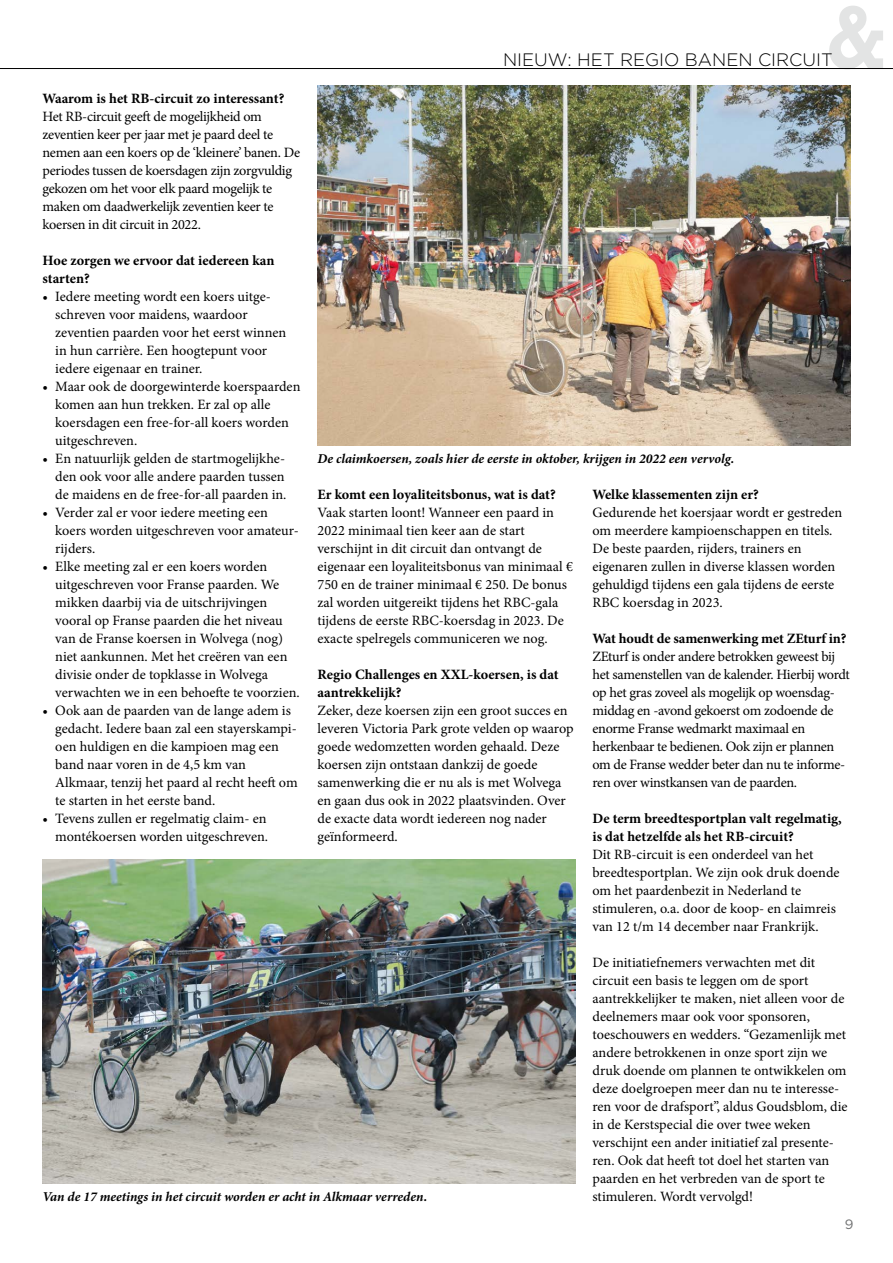
<style>
.page{position:relative;width:893px;height:1263px;background:#fff}
.page>*{position:absolute;margin:0;border:0;box-sizing:border-box;transform-origin:0 0}
.t1{font:300 18px "Gotham";color:#000}
.t2{font:14.25px/18px "Minion Pro";letter-spacing:-.005em;color:#000}
.t3{font:700 14.25px/18px "Minion Pro";letter-spacing:-.005em;color:#000}
.t4{font:italic 700 13.5px "Minion Pro";color:#000}
.t5{font:13.5px "Gotham";color:#707172}
</style>
<div class="page">
<img style="left:43px;top:859px;width:532px;height:324px">
<img style="left:317px;top:85px;width:533px;height:360px">
<svg style="left:829px;top:6px;width:54px;height:62px"></svg>
<hr style="left:0;top:68px;width:893px;height:1px;background:#000">
<p class="t3" style="left:43px;top:89px;width:243px">Waarom is het RB-circuit zo interessant?</p>
<p class="t2" style="left:43px;top:108px;width:259px">Het RB-circuit geeft de mogelijkheid om zeventien keer per jaar met je paard deel te nemen aan een koers op de ‘kleinere’ banen. De periodes tussen de koersdagen zijn zorgvuldig gekozen om het voor elk paard mogelijk te maken om daadwerkelijk zeventien keer te koersen in dit circuit in 2022.</p>
<p class="t3" style="left:43px;top:251px;width:233px">Hoe zorgen we ervoor dat iedereen kan starten?</p>
<p class="t2" style="left:55px;top:288px;width:232px;text-indent:-13px">• Iedere meeting wordt een koers uitge&shy;schreven voor maidens, waardoor zeventien paarden voor het eerst winnen in hun carrière. Een hoogtepunt voor iedere eigenaar en trainer.</p>
<p class="t2" style="left:55px;top:378px;width:247px;text-indent:-13px">• Maar ook de doorgewinterde koerspaarden komen aan hun trekken. Er zal op alle koersdagen een free-for-all koers worden uitgeschreven.</p>
<p class="t2" style="left:55px;top:450px;width:233px;text-indent:-13px">• En natuurlijk gelden de startmogelijkhe&shy;den ook voor alle andere paarden tussen de maidens en de free-for-all paarden in.</p>
<p class="t2" style="left:55px;top:504px;width:245px;text-indent:-13px">• Verder zal er voor iedere meeting een koers worden uitgeschreven voor amateur&shy;rijders.</p>
<p class="t2" style="left:55px;top:557px;width:246px;text-indent:-13px">• Elke meeting zal er een koers worden uitgeschreven voor Franse paarden. We mikken daarbij via de uitschrijvingen vooral op Franse paarden die het niveau van de Franse koersen in Wolvega (nog) niet aankunnen. Met het creëren van een divisie onder de topklasse in Wolvega verwachten we in een behoefte te voorzien.</p>
<p class="t2" style="left:55px;top:701px;width:244px;text-indent:-13px">• Ook aan de paarden van de lange adem is gedacht. Iedere baan zal een stayerskampi&shy;oen huldigen en die kampioen mag een band naar voren in de 4,5 km van Alkmaar, tenzij het paard al recht heeft om te starten in het eerste band.</p>
<p class="t2" style="left:43px;top:809px;width:227px;text-align:right">• Tevens zullen er regelmatig claim- en montékoersen worden uitgeschreven.</p>
<p class="t1" style="left:503px;top:49px;width:331px">NIEUW: HET REGIO BANEN CIRCUIT</p>
<p class="t4" style="left:317px;top:451px;width:418px">De claimkoersen, zoals hier de eerste in oktober, krijgen in 2022 een vervolg.</p>
<p class="t3" style="left:317px;top:485px;width:240px">Er komt een loyaliteitsbonus, wat is dat?</p>
<p class="t2" style="left:317px;top:503px;width:257px">Vaak starten loont! Wanneer een paard in 2022 minimaal tien keer aan de start verschijnt in dit circuit dan ontvangt de eigenaar een loyaliteitsbonus van minimaal € 750 en de trainer minimaal € 250. De bonus zal worden uitgereikt tijdens het RBC-gala tijdens de eerste RBC-koersdag in 2023. De exacte spelregels communiceren we nog.</p>
<p class="t3" style="left:317px;top:665px;width:243px">Regio Challenges en XXL-koersen, is dat aantrekkelijk?</p>
<p class="t2" style="left:317px;top:701px;width:258px">Zeker, deze koersen zijn een groot succes en leveren Victoria Park grote velden op waarop goede wedomzetten worden gehaald. Deze koersen zijn ontstaan dankzij de goede samenwerking die er nu als is met Wolvega en gaan dus ook in 2022 plaatsvinden. Over de exacte data wordt iedereen nog nader geïnformeerd.</p>
<p class="t3" style="left:592px;top:485px;width:168px">Welke klassementen zijn er?</p>
<p class="t2" style="left:592px;top:503px;width:251px">Gedurende het koersjaar wordt er gestreden om meerdere kampioenschappen en titels.<br>De beste paarden, rijders, trainers en eigenaren zullen in diverse klassen worden gehuldigd tijdens een gala tijdens de eerste RBC koersdag in 2023.</p>
<p class="t3" style="left:592px;top:629px;width:256px">Wat houdt de samenwerking met ZEturf in?</p>
<p class="t2" style="left:592px;top:647px;width:259px">ZEturf is onder andere betrokken geweest bij het samenstellen van de kalender. Hierbij wordt op het gras zoveel als mogelijk op woensdag&shy;middag en -avond gekoerst om zodoende de enorme Franse wedmarkt maximaal en herkenbaar te bedienen. Ook zijn er plannen om de Franse wedder beter dan nu te informe&shy;ren over winstkansen van de paarden.</p>
<p class="t3" style="left:592px;top:809px;width:251px">De term breedtesportplan valt regelmatig, is dat hetzelfde als het RB-circuit?</p>
<p class="t2" style="left:592px;top:845px;width:249px">Dit RB-circuit is een onderdeel van het breedtesportplan. We zijn ook druk doende om het paardenbezit in Nederland te stimuleren, o.a. door de koop- en claimreis van 12 t/m 14 december naar Frankrijk.</p>
<p class="t2" style="left:592px;top:953px;width:257px">De initiatiefnemers verwachten met dit circuit een basis te leggen om de sport aantrekkelijker te maken, niet alleen voor de deelnemers maar ook voor sponsoren, toeschouwers en wedders. “Gezamenlijk met andere betrokkenen in onze sport zijn we druk doende om plannen te ontwikkelen om deze doelgroepen meer dan nu te interesse&shy;ren voor de drafsport”, aldus Goudsblom, die in de Kerstspecial die over twee weken verschijnt een ander initiatief zal presente&shy;ren. Ook dat heeft tot doel het starten van paarden en het verbreden van de sport te</p>
<p class="t4" style="left:43px;top:1189px;width:386px">Van de 17 meetings in het circuit worden er acht in Alkmaar verreden.</p>
<p class="t2" style="left:592px;top:1187px;width:162px">stimuleren. Wordt vervolgd!</p>
<p class="t5" style="left:845px;top:1216px;width:10px">9</p>
</div>
